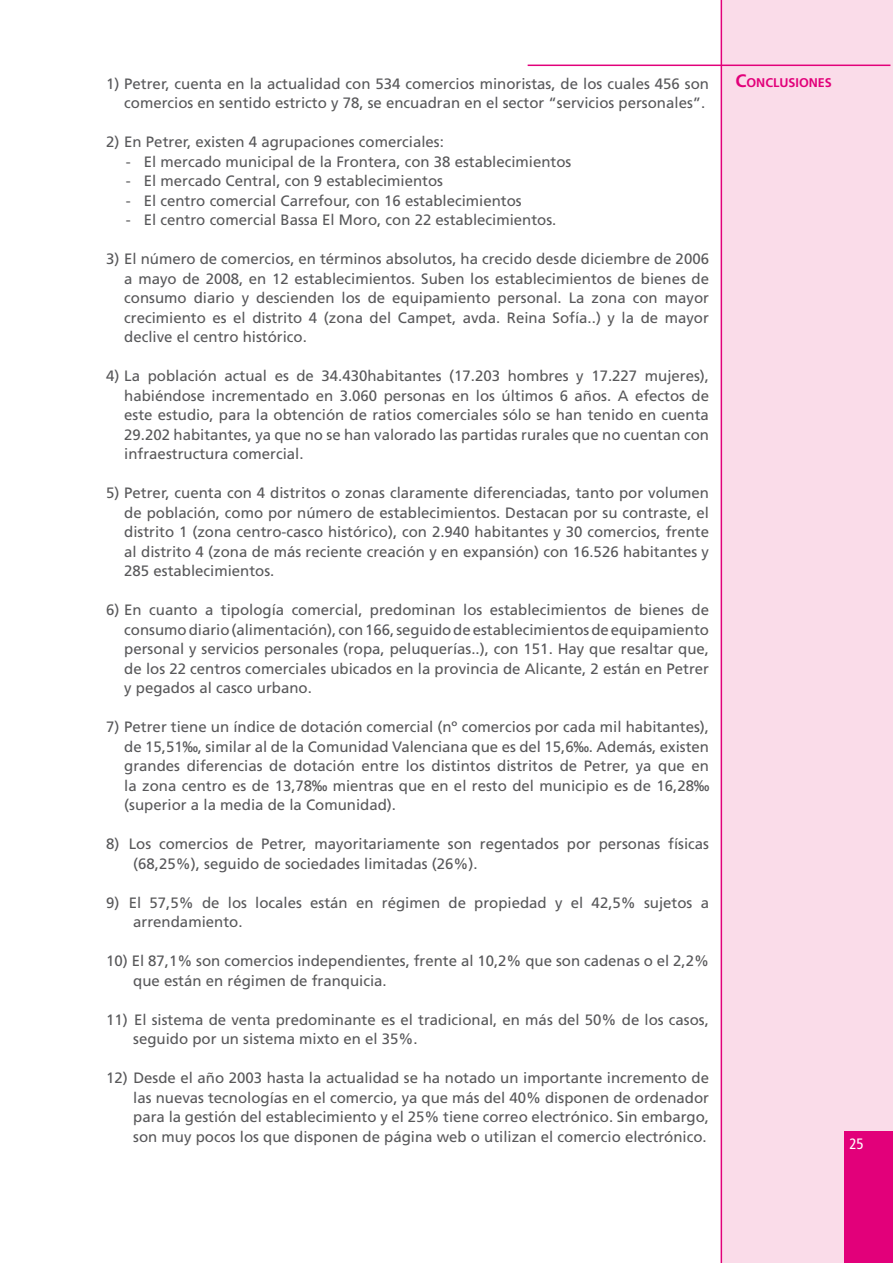
<style>
.page{position:relative;width:893px;height:1263px;background:#fff}
.page>*{position:absolute;margin:0;border:0;box-sizing:border-box;transform-origin:0 0}
.t1{font:15px/19.5px "Frutiger LT Std";color:#58585a;text-align:justify}
.t2{font:condensed 15px "Frutiger";color:#fff}
.t3{font:700 12.6px "Frutiger LT Std";color:#e2007a}
.s1{font-size:18px}
</style>
<div class="page">
<div style="left:721px;top:0;width:172px;height:1263px;background:#fadce9"></div>
<div style="left:845px;top:1131px;width:48px;height:132px;background:#e2007a"></div>
<hr style="left:721px;top:0;width:1px;height:1263px;background:#e2007a">
<hr style="left:528px;top:65px;width:362px;height:1px;background:#e2007a">
<p class="t1" style="left:106px;top:74px;width:604px;text-align:right">1) Petrer, cuenta en la actualidad con 534 comercios minoristas, de los cuales 456 son comercios en sentido estricto y 78, se encuadran en el sector “servicios personales”.</p>
<p class="t1" style="left:106px;top:132px;width:339px">2) En Petrer, existen 4 agrupaciones comerciales:</p>
<p class="t1" style="left:126px;top:152px;width:447px">- El mercado municipal de la Frontera, con 38 establecimientos</p>
<p class="t1" style="left:126px;top:171px;width:319px">- El mercado Central, con 9 establecimientos</p>
<p class="t1" style="left:126px;top:191px;width:397px">- El centro comercial Carrefour, con 16 establecimientos</p>
<p class="t1" style="left:126px;top:210px;width:432px">- El centro comercial Bassa El Moro, con 22 establecimientos.</p>
<p class="t1" style="left:124px;top:249px;width:586px;text-indent:-18px">3) El número de comercios, en términos absolutos, ha crecido desde diciembre de 2006 a mayo de 2008, en 12 establecimientos. Suben los establecimientos de bienes de consumo diario y descienden los de equipamiento personal. La zona con mayor crecimiento es el distrito 4 (zona del Campet, avda. Reina Sofía..) y la de mayor declive el centro histórico.</p>
<p class="t1" style="left:124px;top:366px;width:586px;text-indent:-18px">4) La población actual es de 34.430habitantes (17.203 hombres y 17.227 mujeres), habiéndose incrementado en 3.060 personas en los últimos 6 años. A efectos de este estudio, para la obtención de ratios comerciales sólo se han tenido en cuenta 29.202 habitantes, ya que no se han valorado las partidas rurales que no cuentan con infraestructura comercial.</p>
<p class="t1" style="left:124px;top:483px;width:586px;text-indent:-18px">5) Petrer, cuenta con 4 distritos o zonas claramente diferenciadas, tanto por volumen de población, como por número de establecimientos. Destacan por su contraste, el distrito 1 (zona centro-casco histórico), con 2.940 habitantes y 30 comercios, frente al distrito 4 (zona de más reciente creación y en expansión) con 16.526 habitantes y 285 establecimientos.</p>
<p class="t1" style="left:124px;top:600px;width:586px;text-indent:-18px">6) En cuanto a tipología comercial, predominan los establecimientos de bienes de consumo diario (alimentación), con 166, seguido de establecimientos de equipamiento personal y servicios personales (ropa, peluquerías..), con 151. Hay que resaltar que, de los 22 centros comerciales ubicados en la provincia de Alicante, 2 están en Petrer y pegados al casco urbano.</p>
<p class="t1" style="left:124px;top:717px;width:586px;text-indent:-18px">7) Petrer tiene un índice de dotación comercial (nº comercios por cada mil habitantes), de 15,51‰, similar al de la Comunidad Valenciana que es del 15,6‰. Además, existen grandes diferencias de dotación entre los distintos distritos de Petrer, ya que en la zona centro es de 13,78‰ mientras que en el resto del municipio es de 16,28‰ (superior a la media de la Comunidad).</p>
<p class="t1" style="left:133px;top:834px;width:577px;text-indent:-27px">8) Los comercios de Petrer, mayoritariamente son regentados por personas físicas (68,25%), seguido de sociedades limitadas (26%).</p>
<p class="t1" style="left:133px;top:893px;width:577px;text-indent:-27px">9) El 57,5% de los locales están en régimen de propiedad y el 42,5% sujetos a arrendamiento.</p>
<p class="t1" style="left:133px;top:951px;width:577px;text-indent:-27px">10) El 87,1% son comercios independientes, frente al 10,2% que son cadenas o el 2,2% que están en régimen de franquicia.</p>
<p class="t1" style="left:133px;top:1010px;width:577px;text-indent:-27px">11) El sistema de venta predominante es el tradicional, en más del 50% de los casos, seguido por un sistema mixto en el 35%.</p>
<p class="t1" style="left:133px;top:1068px;width:577px;text-indent:-27px">12) Desde el año 2003 hasta la actualidad se ha notado un importante incremento de las nuevas tecnologías en el comercio, ya que más del 40% disponen de ordenador para la gestión del establecimiento y el 25% tiene correo electrónico. Sin embargo, son muy pocos los que disponen de página web o utilizan el comercio electrónico.</p>
<p class="t3" style="left:735px;top:75px;width:20px"><span class="s1">C</span>ONCLUSIONES</p>
<p class="t2" style="left:849px;top:1135px;width:14px">25</p>
</div>
